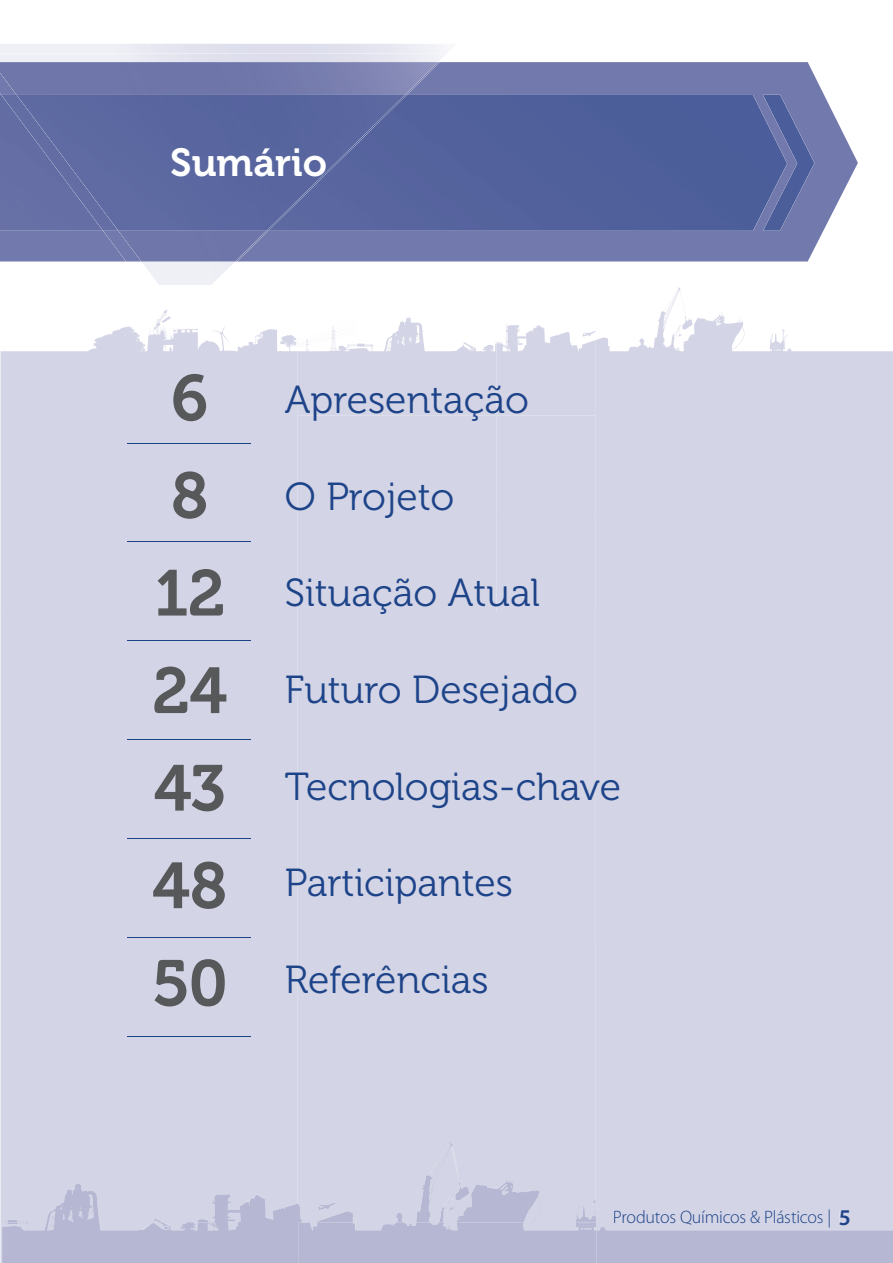
<style>
.page{position:relative;width:893px;height:1263px;background:#fff}
.page>*{position:absolute;margin:0;border:0;box-sizing:border-box;transform-origin:0 0}
.t1{font:64.5px/97.5px "Museo 700";letter-spacing:-.01em;color:#57585a;text-align:center}
.t2{font:39px "Museo 300";color:#1d4389}
.t3{font:39px "Museo 700";color:#fff}
.t4{font:300 18px "Myriad Pro";letter-spacing:-.015em;color:#1d4389}
.s1{font-weight:600;font-size:22.5px}
</style>
<div class="page">
<svg style="left:0;top:62px;width:858px;height:199px;background:#838ab6"></svg>
<svg style="left:103px;top:231px;width:165px;height:31px"></svg>
<div style="left:118px;top:231px;width:148px;height:30px;background:#6f76a9"></div>
<svg style="left:438px;top:62px;width:11px;height:33px"></svg>
<img style="left:0;top:62px;width:438px;height:33px">
<div style="left:0;top:95px;width:763px;height:136px;background:#4f609b"></div>
<img style="left:1px;top:95px;width:406px;height:136px">
<img style="left:17px;top:95px;width:388px;height:136px">
<img style="left:763px;top:95px;width:51px;height:136px">
<div style="left:1px;top:329px;width:892px;height:901px;background:#d3d4e5"></div>
<svg style="left:2px;top:1142px;width:891px;height:121px;background:#cbcce0"></svg>
<div style="left:2px;top:1227px;width:594px;height:36px;background:#b5b7d3"></div>
<svg style="left:2px;top:1151px;width:598px;height:76px;background:#cecfe2"></svg>
<div style="left:614px;top:1209px;width:216px;height:18px;background:#d3d4e5"></div>
<div style="left:840px;top:1211px;width:9px;height:14px;background:#d3d4e5"></div>
<svg style="left:93px;top:303px;width:690px;height:48px"></svg>
<hr style="left:128px;top:443px;width:123px;height:1px;background:#1d4389">
<hr style="left:128px;top:541px;width:123px;height:1px;background:#1d4389">
<hr style="left:128px;top:640px;width:123px;height:1px;background:#1d4389">
<hr style="left:128px;top:739px;width:123px;height:1px;background:#1d4389">
<hr style="left:128px;top:838px;width:123px;height:1px;background:#1d4389">
<hr style="left:128px;top:937px;width:123px;height:1px;background:#1d4389">
<hr style="left:128px;top:1036px;width:123px;height:1px;background:#1d4389">
<p class="t3" style="left:170px;top:141px;width:159px">Sumário</p>
<h1 class="t1" style="left:152px;top:350px;width:78px">6<br>8<br>12<br>24<br>43<br>48<br>50</h1>
<p class="t2" style="left:285px;top:379px;width:245px">Apresentação</p>
<p class="t2" style="left:285px;top:475px;width:171px">O Projeto</p>
<p class="t2" style="left:285px;top:572px;width:257px">Situação Atual</p>
<p class="t2" style="left:285px;top:669px;width:295px">Futuro Desejado</p>
<p class="t2" style="left:285px;top:765px;width:338px">Tecnologias-chave</p>
<p class="t2" style="left:285px;top:862px;width:230px">Participantes</p>
<p class="t2" style="left:285px;top:958px;width:205px">Referências</p>
<p class="t4" style="left:613px;top:1206px;width:239px">Produtos Químicos &amp; Plásticos | <span class="s1">5</span></p>
</div>
